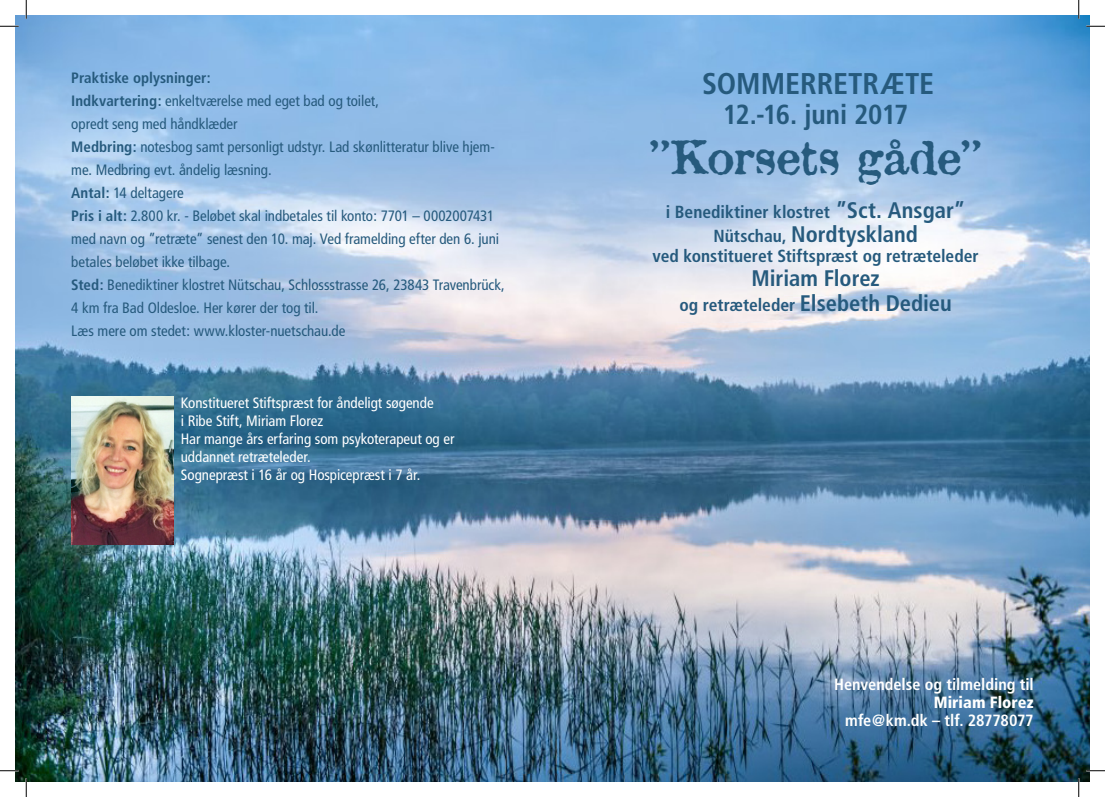
<style>
.page{position:relative;width:1105px;height:797px;background:#fff}
.page>*{position:absolute;margin:0;border:0;box-sizing:border-box;transform-origin:0 0}
.t1{font:45px "Attic";letter-spacing:-.01em;color:#265a7d}
.t2{font:700 condensed 30px "Frutiger";letter-spacing:-.005em;color:#265a7d}
.t3{font:700 condensed 27.5px "Frutiger";letter-spacing:-.02em;color:#265a7d}
.t4{font:700 condensed 22.5px "Frutiger";color:#265a7d}
.t5{font:700 condensed 17.5px "Frutiger";color:#265a7d}
.t6{font:700 condensed 16.25px "Frutiger";color:#fff}
.t7{font:900 condensed 16.25px "Frutiger";letter-spacing:.005em;color:#fff}
.t8{font:condensed 15px/23px "Frutiger";letter-spacing:-.005em;color:#265a7d}
.t9{font:condensed 15px/18px "Frutiger";letter-spacing:-.005em;color:#fff}
.s1{font-weight:700}
.s2{font-size:22.5px}
.s3{font-size:17.5px}
</style>
<div class="page">
<img style="left:16px;top:16px;width:1073px;height:765px">
<img style="left:71px;top:396px;width:103px;height:148px">
<svg style="left:0;top:25px;width:19px;height:2px"></svg>
<svg style="left:1086px;top:25px;width:19px;height:2px"></svg>
<svg style="left:0;top:770px;width:19px;height:1px"></svg>
<svg style="left:1086px;top:770px;width:19px;height:1px"></svg>
<svg style="left:25px;top:0;width:2px;height:19px"></svg>
<svg style="left:25px;top:778px;width:2px;height:19px"></svg>
<svg style="left:1078px;top:0;width:1px;height:19px"></svg>
<svg style="left:1078px;top:778px;width:1px;height:19px"></svg>
<p class="t8" style="left:71px;top:66px;width:435px"><span class="s1">Praktiske oplysninger:<br>Indkvartering:</span> enkeltværelse med eget bad og toilet,<br>opredt seng med håndklæder<br><span class="s1">Medbring:</span> notesbog samt personligt udstyr. Lad skønlitteratur blive hjem&shy;me. Medbring evt. åndelig læsning.<br><span class="s1">Antal:</span> 14 deltagere<br><span class="s1">Pris i alt:</span> 2.800 kr. - Beløbet skal indbetales til konto: 7701 – 0002007431 med navn og ”retræte” senest den 10. maj. Ved framelding efter den 6. juni betales beløbet ikke tilbage.<br><span class="s1">Sted:</span> Benediktiner klostret Nütschau, Schlossstrasse 26, 23843 Travenbrück, 4 km fra Bad Oldesloe. Her kører der tog til.<br>Læs mere om stedet: www.kloster-nuetschau.de</p>
<p class="t9" style="left:181px;top:393px;width:275px">Konstitueret Stiftspræst for åndeligt søgende<br>i Ribe Stift, Miriam Florez<br>Har mange års erfaring som psykoterapeut og er uddannet retræteleder.<br>Sognepræst i 16 år og Hospicepræst i 7 år.</p>
<h2 class="t2" style="left:702px;top:66px;width:234px">Somm erretræte</h2>
<h3 class="t3" style="left:723px;top:98px;width:187px">12.-16. juni 2017</h3>
<h1 class="t1" style="left:649px;top:127px;width:335px">”Korsets gåde”</h1>
<p class="t5" style="left:666px;top:201px;width:301px">i Benediktiner klostret <span class="s2">”Sct. Ansgar”</span></p>
<h3 class="t4" style="left:713px;top:221px;width:206px"><span class="s3">Nütschau,</span> Nordtyskland</h3>
<p class="t5" style="left:653px;top:245px;width:327px">ved konstitueret Stiftspræst og retræteleder</p>
<h3 class="t4" style="left:751px;top:265px;width:130px">Miriam Florez</h3>
<p class="t5" style="left:679px;top:295px;width:274px">og retræteleder <span class="s2">Elsebeth Dedieu</span></p>
<p class="t6" style="left:834px;top:674px;width:201px">Henvendelse og tilmelding til</p>
<p class="t7" style="left:934px;top:692px;width:102px">Miriam Florez</p>
<p class="t6" style="left:845px;top:710px;width:190px">mfe@km.dk – tlf. 28778077</p>
</div>
